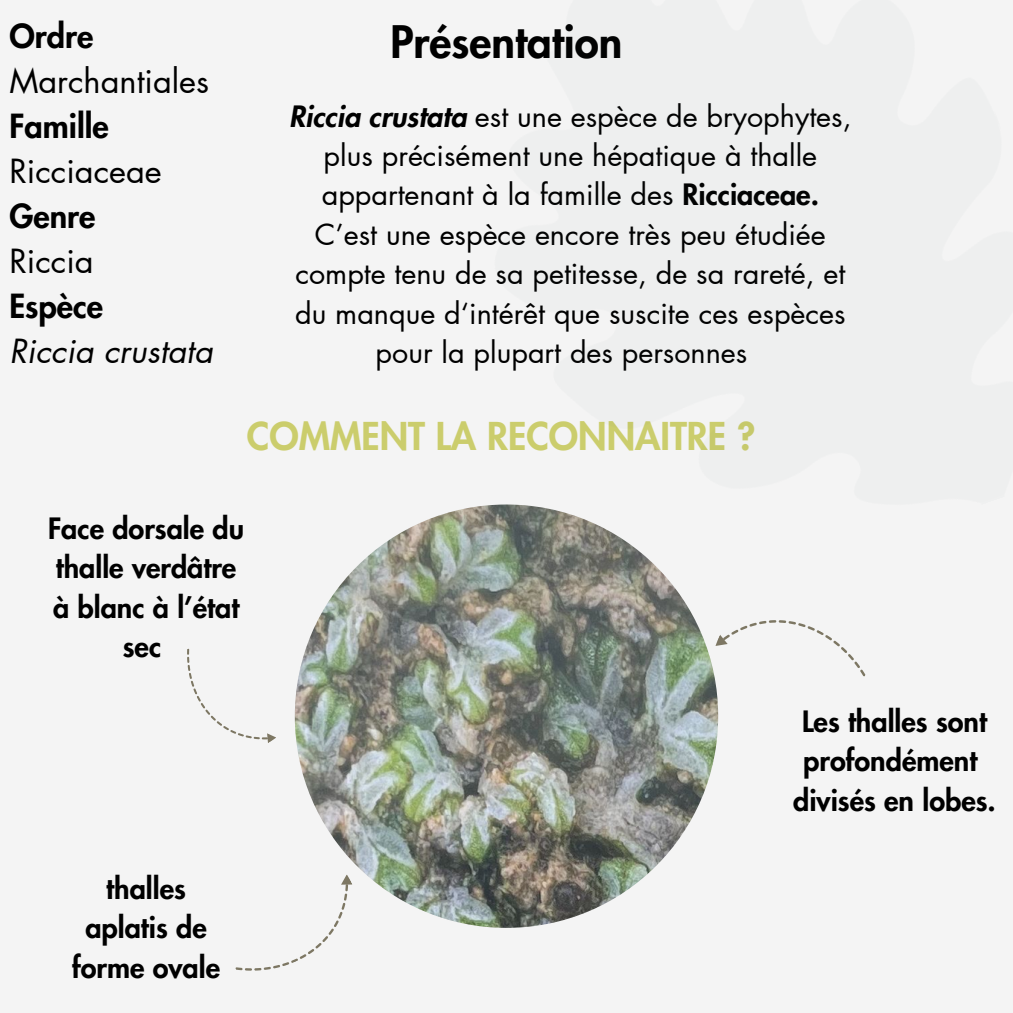
<style>
.page{position:relative;width:1013px;height:1013px;background:#fff}
.page>*{position:absolute;margin:0;border:0;box-sizing:border-box;transform-origin:0 0}
.t1{font:800 43.75px "Futura LT Pro";color:#000}
.t2{font:800 37.5px "Futura LT Pro";color:#cbcd6c}
.t3{font:32.5px "Futura LT Pro";color:#000}
.t4{font:800 32.5px "Futura LT Pro";color:#000}
.t5{font:italic 32.5px "Futura LT Pro";color:#000}
.t6{font:28.75px/39.4px "Futura LT Pro";color:#000;text-align:center}
.t7{font:800 28.75px/39.4px "Futura LT Pro";color:#000;text-align:center}
.s1{font-weight:800;font-style:italic}
.s2{font-weight:800}
</style>
<div class="page">
<div style="left:0;top:0;width:1012px;height:1012px;background:#f4f4f4"></div>
<img style="left:295px;top:504px;width:423px;height:423px;border-radius:50%">
<svg style="left:235px;top:873px;width:133px;height:98px"></svg>
<svg style="left:714px;top:620px;width:152px;height:88px"></svg>
<svg style="left:187px;top:648px;width:89px;height:95px"></svg>
<p class="t4" style="left:9px;top:21px;width:85px">Ordre</p>
<p class="t3" style="left:9px;top:66px;width:201px">Marchantiales</p>
<p class="t4" style="left:9px;top:111px;width:101px">Famille</p>
<p class="t3" style="left:9px;top:156px;width:154px">Ricciaceae</p>
<p class="t4" style="left:9px;top:201px;width:88px">Genre</p>
<p class="t3" style="left:9px;top:246px;width:86px">Riccia</p>
<p class="t4" style="left:9px;top:291px;width:95px">Espèce</p>
<p class="t5" style="left:9px;top:336px;width:205px">Riccia crustata</p>
<p class="t1" style="left:390px;top:22px;width:233px">Présentation</p>
<p class="t6" style="left:289px;top:97px;width:564px"><span class="s1">Riccia crustata</span> est une espèce de bryophytes, plus précisément une hépatique à thalle appartenant à la famille des <span class="s2">Ricciaceae.</span></p>
<p class="t6" style="left:315px;top:216px;width:512px">C’est une espèce encore très peu étudiée</p>
<p class="t6" style="left:295px;top:255px;width:551px">compte tenu de sa petitesse, de sa rareté, et</p>
<p class="t6" style="left:295px;top:294px;width:552px">du manque d‘intérêt que suscite ces espèces</p>
<p class="t6" style="left:375px;top:334px;width:373px">pour la plupart des personnes</p>
<p class="t2" style="left:247px;top:418px;width:510px">COMMENT LA RECONNAITRE ?</p>
<p class="t7" style="left:48px;top:510px;width:198px">Face dorsale du thalle verdâtre à blanc à l’état sec</p>
<p class="t7" style="left:72px;top:869px;width:150px">thalles aplatis de forme ovale</p>
<p class="t7" style="left:802px;top:702px;width:186px;text-align:left">Les thalles sont profondément</p>
<p class="t7" style="left:793px;top:781px;width:204px">divisés en lobes.</p>
</div>
